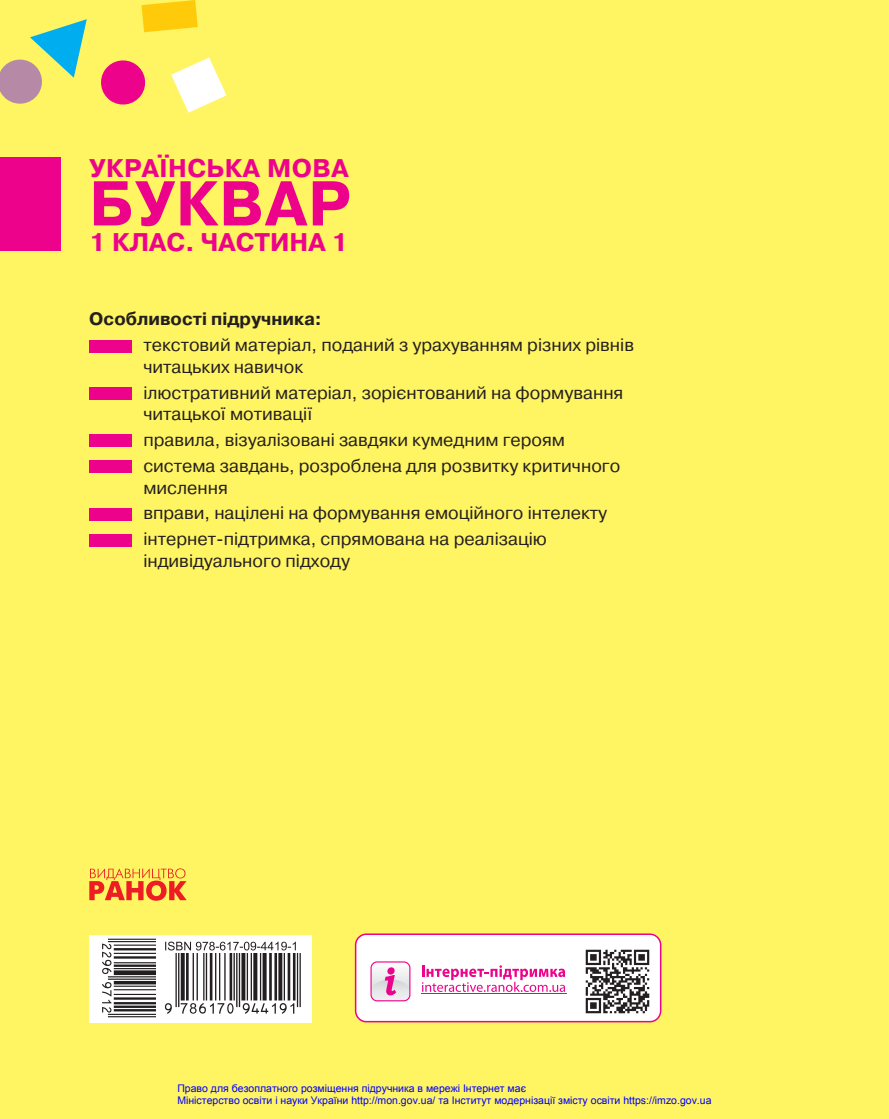
<style>
.page{position:relative;width:889px;height:1119px;background:#fff}
.page>*{position:absolute;margin:0;border:0;box-sizing:border-box;transform-origin:0 0}
.t1{font:700 63px "Pragmatica C";letter-spacing:.02em;color:#ed028c}
.t2{font:700 25.5px "Pragmatica C";letter-spacing:.02em;color:#ed028c}
.t3{font:700 25.5px "Pragmatica C";color:#ed028c}
.t4{font:18px/25.8px "Pragmatica C";color:#231f20}
.t5{font:700 18px "Pragmatica C";color:#231f20}
.t6{font:10.5px/12.6px "Arial";color:#00f}
</style>
<div class="page">
<div style="left:0;top:0;width:889px;height:1118px;background:#fff461"></div>
<svg style="left:141px;top:0;width:57px;height:32px"></svg>
<svg style="left:101px;top:60px;width:45px;height:45px"></svg>
<svg style="left:0;top:19px;width:87px;height:85px"></svg>
<svg style="left:171px;top:57px;width:55px;height:56px"></svg>
<div style="left:0;top:158px;width:60px;height:93px;background:#ed028c"></div>
<div style="left:89px;top:339px;width:43px;height:13px;background:#ed028c"></div>
<div style="left:89px;top:387px;width:43px;height:13px;background:#ed028c"></div>
<div style="left:89px;top:434px;width:43px;height:13px;background:#ed028c"></div>
<div style="left:89px;top:460px;width:43px;height:13px;background:#ed028c"></div>
<div style="left:89px;top:508px;width:43px;height:12px;background:#ed028c"></div>
<div style="left:89px;top:533px;width:43px;height:13px;background:#ed028c"></div>
<div style="left:89px;top:934px;width:222px;height:88px;background:#fff"></div>
<svg style="left:102px;top:938px;width:54px;height:79px"></svg>
<svg style="left:165px;top:941px;width:136px;height:72px"></svg>
<div style="left:355px;top:934px;width:305px;height:87px;background:#fff;border-radius:11px"></div>
<div style="left:355px;top:933px;width:306px;height:89px;border:2px solid #ed028c;border-radius:11px"></div>
<svg style="left:422px;top:965px;width:143px;height:26px"></svg>
<hr style="left:421px;top:992px;width:145px;height:1px;background:#ed028c">
<div style="left:370px;top:961px;width:40px;height:40px;border:1px solid #ed028c;border-radius:6px"></div>
<svg style="left:371px;top:961px;width:39px;height:39px"></svg>
<img style="left:585px;top:949px;width:64px;height:63px">
<svg style="left:89px;top:868px;width:98px;height:32px"></svg>
<h2 class="t2" style="left:89px;top:154px;width:261px">УКРАЇНСЬКА МОВА</h2>
<h1 class="t1" style="left:89px;top:169px;width:263px">БУКВАР</h1>
<h2 class="t3" style="left:89px;top:228px;width:260px">1 КЛАС. ЧАСТИНА 1</h2>
<p class="t5" style="left:89px;top:309px;width:234px">Особливості підручника:</p>
<p class="t4" style="left:143px;top:334px;width:492px;line-height:21.6px">текстовий матеріал, поданий з урахуванням різних рівнів читацьких навичок</p>
<p class="t4" style="left:143px;top:381px;width:481px;line-height:21.6px">ілюстративний матеріал, зорієнтований на формування читацької мотивації</p>
<p class="t4" style="left:143px;top:427px;width:478px">правила, візуалізовані завдяки кумедним героям система завдань, розроблена для розвитку критичного</p>
<p class="t4" style="left:143px;top:474px;width:465px">мислення<br>вправи, націлені на формування емоційного інтелекту інтернет-підтримка, спрямована на реалізацію</p>
<p class="t4" style="left:143px;top:548px;width:208px">індивідуального підходу</p>
<p class="t6" style="left:177px;top:1081px;width:535px">Право для безоплатного розміщення підручника в мережі Інтернет має<br>Міністерство освіти і науки України http://mon.gov.ua/ та Інститут модернізації змісту освіти https://imzo.gov.ua</p>
</div>
